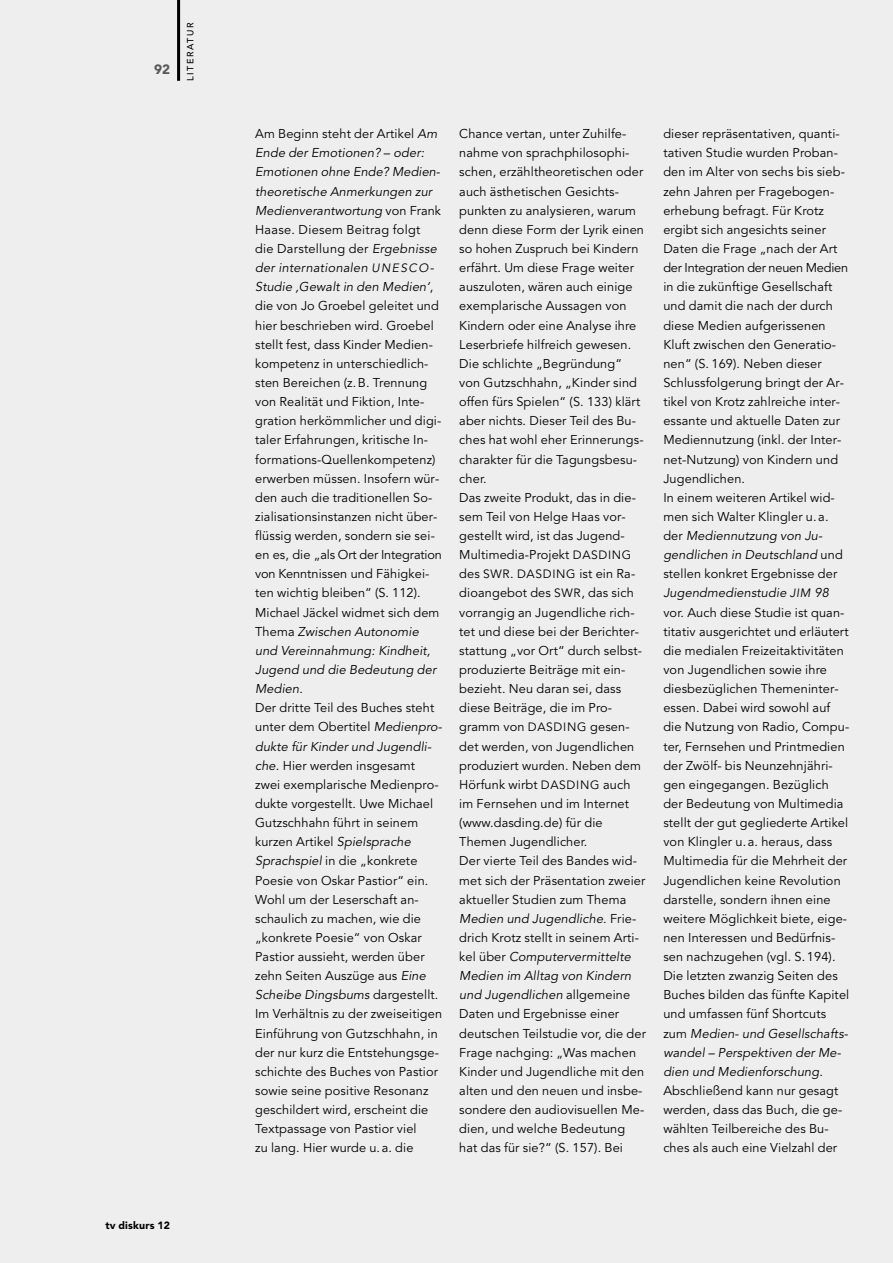
<style>
.page{position:relative;width:893px;height:1263px;background:#eee}
.page>*{position:absolute;margin:0;border:0;box-sizing:border-box;transform-origin:0 0}
.t1{font:900 13.5px "Avenir";color:#585858}
.t2{font:12.75px/19.2px "Avenir";letter-spacing:.01em;color:#000}
.t3{font:900 10.5px "Avenir";letter-spacing:.02em;color:#000}
.t4{font:500 9px "Avenir";letter-spacing:.165em;color:#000}
.s1{font-style:italic}
.s2{font-style:italic;font-size:12px}
.s3{font-size:12px}
</style>
<div class="page">
<hr style="left:177px;top:0;width:3px;height:81px;background:#000">
<p class="t1" style="left:154px;top:64px;width:17px">92</p>
<p class="t4" style="left:187px;top:81px;width:59px;rotate:-90deg">LITERATUR</p>
<p class="t3" style="left:105px;top:1221px;width:66px">tv diskurs 12</p>
<p class="t2" style="left:255px;top:125px;width:189px">Am Beginn steht der Artikel <span class="s1">Am<br>Ende der Emotionen?</span> – <span class="s1">oder:<br>Emotionen ohne Ende? Medien&shy;theoretische Anmerkungen zur<br>Medienverantwortung</span> von Frank<br>Haase. Diesem Beitrag folgt<br>die Darstellung der <span class="s1">Ergebnisse der internationalen</span> <span class="s2">UNESCO</span><span class="s1">-<br>Studie ‚Gewalt in den Medien‘</span>, die von Jo Groebel geleitet und hier beschrieben wird. Groebel stellt fest, dass Kinder Medien&shy;kompetenz in unterschiedlich&shy;sten Bereichen (z.B. Trennung von Realität und Fiktion, Inte&shy;gration herkömmlicher und digi&shy;taler Erfahrungen, kritische In&shy;formations-Quellenkompetenz) erwerben müssen. Insofern wür&shy;den auch die traditionellen So&shy;zialisationsinstanzen nicht über&shy;flüssig werden, sondern sie sei&shy;en es, die „als Ort der Integration von Kenntnissen und Fähigkei&shy;ten wichtig bleiben“ (S. 112).<br>Michael Jäckel widmet sich dem<br>Thema <span class="s1">Zwischen Autonomie und Vereinnahmung: Kindheit,<br>Jugend und die Bedeutung der<br>Medien</span>.<br>Der dritte Teil des Buches steht unter dem Obertitel <span class="s1">Medienpro&shy;dukte für Kinder und Jugendli&shy;che</span>. Hier werden insgesamt zwei exemplarische Medienpro&shy;dukte vorgestellt. Uwe Michael<br>Gutzschhahn führt in seinem kurzen Artikel <span class="s1">Spielsprache<br>Sprachspiel</span> in die „konkrete<br>Poesie von Oskar Pastior“ ein.<br>Wohl um der Leserschaft an&shy;schaulich zu machen, wie die „konkrete Poesie“ von Oskar<br>Pastior aussieht, werden über zehn Seiten Auszüge aus <span class="s1">Eine<br>Scheibe Dingsbums</span> dargestellt.<br>Im Verhältnis zu der zweiseitigen<br>Einführung von Gutzschhahn, in der nur kurz die Entstehungsge&shy;schichte des Buches von Pastior sowie seine positive Resonanz geschildert wird, erscheint die<br>Textpassage von Pastior viel<br>zu lang. Hier wurde u.a. die</p>
<p class="t2" style="left:459px;top:125px;width:188px">Chance vertan, unter Zuhilfe&shy;nahme von sprachphilosophi&shy;schen, erzähltheoretischen oder auch ästhetischen Gesichts&shy;punkten zu analysieren, warum denn diese Form der Lyrik einen so hohen Zuspruch bei Kindern erfährt. Um diese Frage weiter auszuloten, wären auch einige exemplarische Aussagen von<br>Kindern oder eine Analyse ihre<br>Leserbriefe hilfreich gewesen.<br>Die schlichte „Begründung“ von Gutzschhahn, „Kinder sind offen fürs Spielen“ (S. 133) klärt aber nichts. Dieser Teil des Bu&shy;ches hat wohl eher Erinnerungs&shy;charakter für die Tagungsbesu&shy;cher.<br>Das zweite Produkt, das in die&shy;sem Teil von Helge Haas vor&shy;gestellt wird, ist das Jugend-<br>Multimedia-Projekt <span class="s3">DASDING </span>des <span class="s3">SWR</span>. <span class="s3">DASDING</span> ist ein Ra&shy;dioangebot des <span class="s3">SWR</span>, das sich vorrangig an Jugendliche rich&shy;tet und diese bei der Berichter&shy;stattung „vor Ort“ durch selbst&shy;produzierte Beiträge mit ein&shy;bezieht. Neu daran sei, dass diese Beiträge, die im Pro&shy;gramm von <span class="s3">DASDING</span> gesen&shy;det werden, von Jugendlichen produziert wurden. Neben dem<br>Hörfunk wirbt <span class="s3">DASDING</span> auch im Fernsehen und im Internet (www.dasding.de) für die<br>Themen Jugendlicher.<br>Der vierte Teil des Bandes wid&shy;met sich der Präsentation zweier aktueller Studien zum Thema<br><span class="s1">Medien und Jugendliche</span>. Frie&shy;drich Krotz stellt in seinem Arti&shy;kel über <span class="s1">Computervermittelte<br>Medien im Alltag von Kindern und Jugendlichen</span> allgemeine<br>Daten und Ergebnisse einer deutschen Teilstudie vor, die der<br>Frage nachging: „Was machen<br>Kinder und Jugendliche mit den alten und den neuen und insbe&shy;sondere den audiovisuellen Me&shy;dien, und welche Bedeutung hat das für sie?“ (S. 157). Bei</p>
<p class="t2" style="left:663px;top:125px;width:187px">dieser repräsentativen, quanti&shy;tativen Studie wurden Proban&shy;den im Alter von sechs bis sieb&shy;zehn Jahren per Fragebogen&shy;erhebung befragt. Für Krotz ergibt sich angesichts seiner<br>Daten die Frage „nach der Art der Integration der neuen Medien in die zukünftige Gesellschaft und damit die nach der durch diese Medien aufgerissenen<br>Kluft zwischen den Generatio&shy;nen“ (S. 169). Neben dieser<br>Schlussfolgerung bringt der Ar&shy;tikel von Krotz zahlreiche inter&shy;essante und aktuelle Daten zur<br>Mediennutzung (inkl. der Inter&shy;net-Nutzung) von Kindern und<br>Jugendlichen.<br>In einem weiteren Artikel wid&shy;men sich Walter Klingler u.a. der <span class="s1">Mediennutzung von Ju&shy;gendlichen in Deutschland</span> und stellen konkret Ergebnisse der<br><span class="s1">Jugendmedienstudie</span> <span class="s2">JIM</span> <span class="s1">98 </span>vor. Auch diese Studie ist quan&shy;titativ ausgerichtet und erläutert die medialen Freizeitaktivitäten von Jugendlichen sowie ihre diesbezüglichen Themeninter&shy;essen. Dabei wird sowohl auf die Nutzung von Radio, Compu&shy;ter, Fernsehen und Printmedien der Zwölf- bis Neunzehnjähri&shy;gen eingegangen. Bezüglich der Bedeutung von Multimedia stellt der gut gegliederte Artikel von Klingler u.a. heraus, dass<br>Multimedia für die Mehrheit der<br>Jugendlichen keine Revolution darstelle, sondern ihnen eine weitere Möglichkeit biete, eige&shy;nen Interessen und Bedürfnis&shy;sen nachzugehen (vgl. S.194).<br>Die letzten zwanzig Seiten des<br>Buches bilden das fünfte Kapitel und umfassen fünf Shortcuts zum <span class="s1">Medien- und Gesellschafts&shy;wandel – Perspektiven der Me&shy;dien und Medienforschung</span>.<br>Abschließend kann nur gesagt werden, dass das Buch, die ge&shy;wählten Teilbereiche des Bu&shy;ches als auch eine Vielzahl der</p>
</div>
